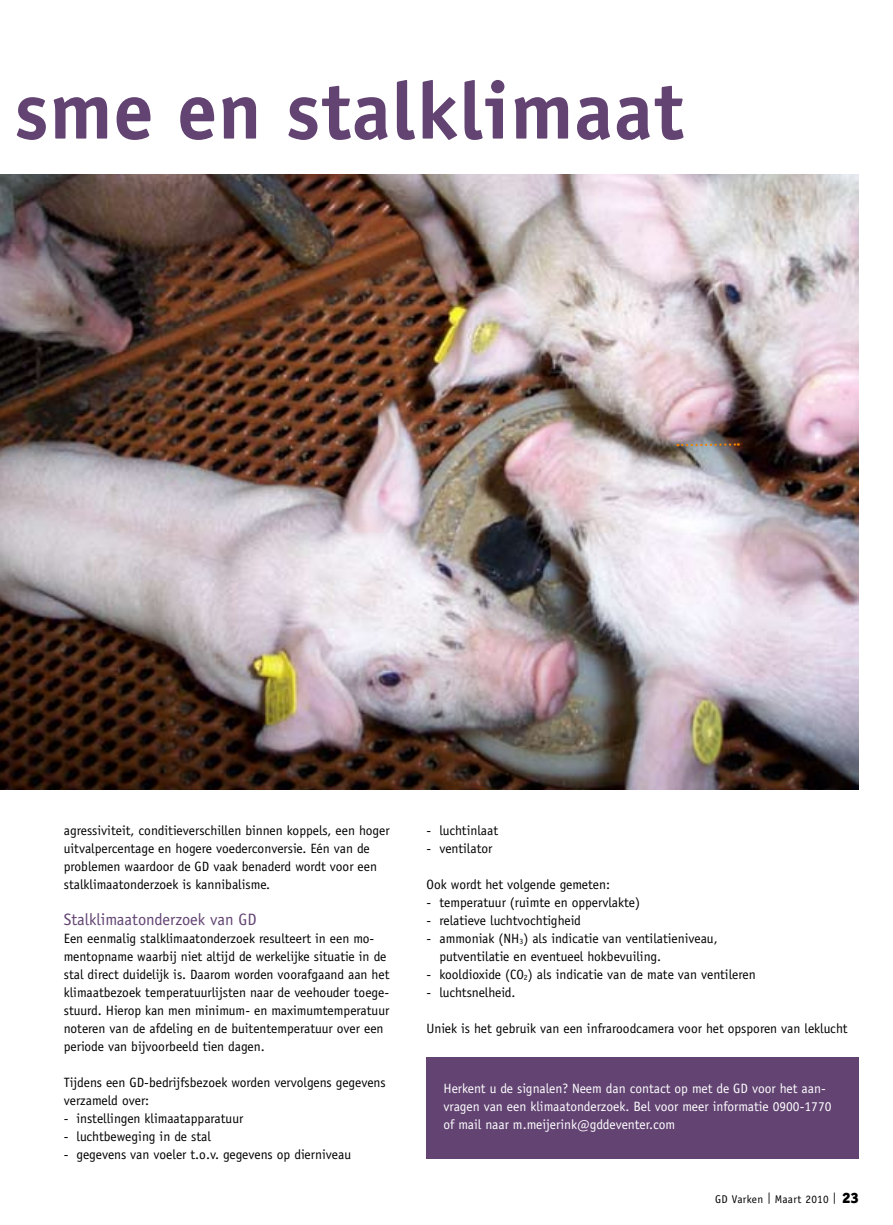
<style>
.page{position:relative;width:893px;height:1225px;background:#fff}
.page>*{position:absolute;margin:0;border:0;box-sizing:border-box;transform-origin:0 0}
.t1{font:700 81px "Officina Sans";color:#624372}
.t2{font:16.5px "Officina Sans";color:#624372}
.t3{font:13.5px/18px "Officina Sans";color:#000}
.t4{font:13.5px/18px "Officina Sans";color:#fff}
.t5{font:11.25px "Officina Sans";letter-spacing:.03em;color:#000}
.s1{font-family:"Officina San ITC";font-weight:900;font-size:15px}
</style>
<div class="page">
<div style="left:427px;top:1057px;width:432px;height:102px;background:#624372"></div>
<img style="left:0;top:174px;width:859px;height:615px">
<svg style="left:677px;top:442px;width:62px;height:5px"></svg>
<h1 class="t1" style="left:14px;top:60px;width:671px">sme en stalklimaat</h1>
<p class="t3" style="left:64px;top:821px;width:327px">agressiviteit, conditieverschillen binnen koppels, een hoger uitvalpercentage en hogere voederconversie. Eén van de problemen waardoor de GD vaak benaderd wordt voor een stalklimaatonderzoek is kannibalisme.</p>
<p class="t2" style="left:64px;top:909px;width:194px">Stalklimaatonderzoek van GD</p>
<p class="t3" style="left:64px;top:929px;width:327px">Een eenmalig stalklimaatonderzoek resulteert in een mo&shy;mentopname waarbij niet altijd de werkelijke situatie in de stal direct duidelijk is. Daarom worden voorafgaand aan het klimaatbezoek temperatuurlijsten naar de veehouder toege&shy;stuurd. Hierop kan men minimum- en maximumtemperatuur noteren van de afdeling en de buitentemperatuur over een periode van bijvoorbeeld tien dagen.</p>
<p class="t3" style="left:64px;top:1073px;width:323px">Tijdens een GD-bedrijfsbezoek worden vervolgens gegevens verzameld over:</p>
<p class="t3" style="left:64px;top:1109px;width:181px">- instellingen klimaatapparatuur</p>
<p class="t3" style="left:64px;top:1127px;width:149px">- luchtbeweging in de stal</p>
<p class="t3" style="left:64px;top:1145px;width:289px">- gegevens van voeler t.o.v. gegevens op dierniveau</p>
<p class="t3" style="left:427px;top:821px;width:73px">- luchtinlaat</p>
<p class="t3" style="left:427px;top:839px;width:67px">- ventilator</p>
<p class="t3" style="left:427px;top:875px;width:185px">Ook wordt het volgende gemeten:</p>
<p class="t3" style="left:427px;top:893px;width:215px">- temperatuur (ruimte en oppervlakte)</p>
<p class="t3" style="left:427px;top:911px;width:156px">- relatieve luchtvochtigheid</p>
<p class="t3" style="left:439px;top:929px;width:280px;text-indent:-13px">- ammoniak (NH<sub>3</sub>) als indicatie van ventilatieniveau, putventilatie en eventueel hokbevuiling.</p>
<p class="t3" style="left:427px;top:965px;width:331px">- kooldioxide (CO<sub>2</sub>) als indicatie van de mate van ventileren</p>
<p class="t3" style="left:427px;top:983px;width:90px">- luchtsnelheid.</p>
<p class="t3" style="left:427px;top:1019px;width:422px">Uniek is het gebruik van een infraroodcamera voor het opsporen van leklucht</p>
<p class="t4" style="left:444px;top:1079px;width:389px">Herkent u de signalen? Neem dan contact op met de GD voor het aan&shy;vragen van een klimaatonderzoek. Bel voor meer informatie 0900-1770 of mail naar m.meijerink@gddeventer.com</p>
<p class="t5" style="left:715px;top:1192px;width:145px">GD Varken | Maart 2010 | <span class="s1">23</span></p>
</div>
